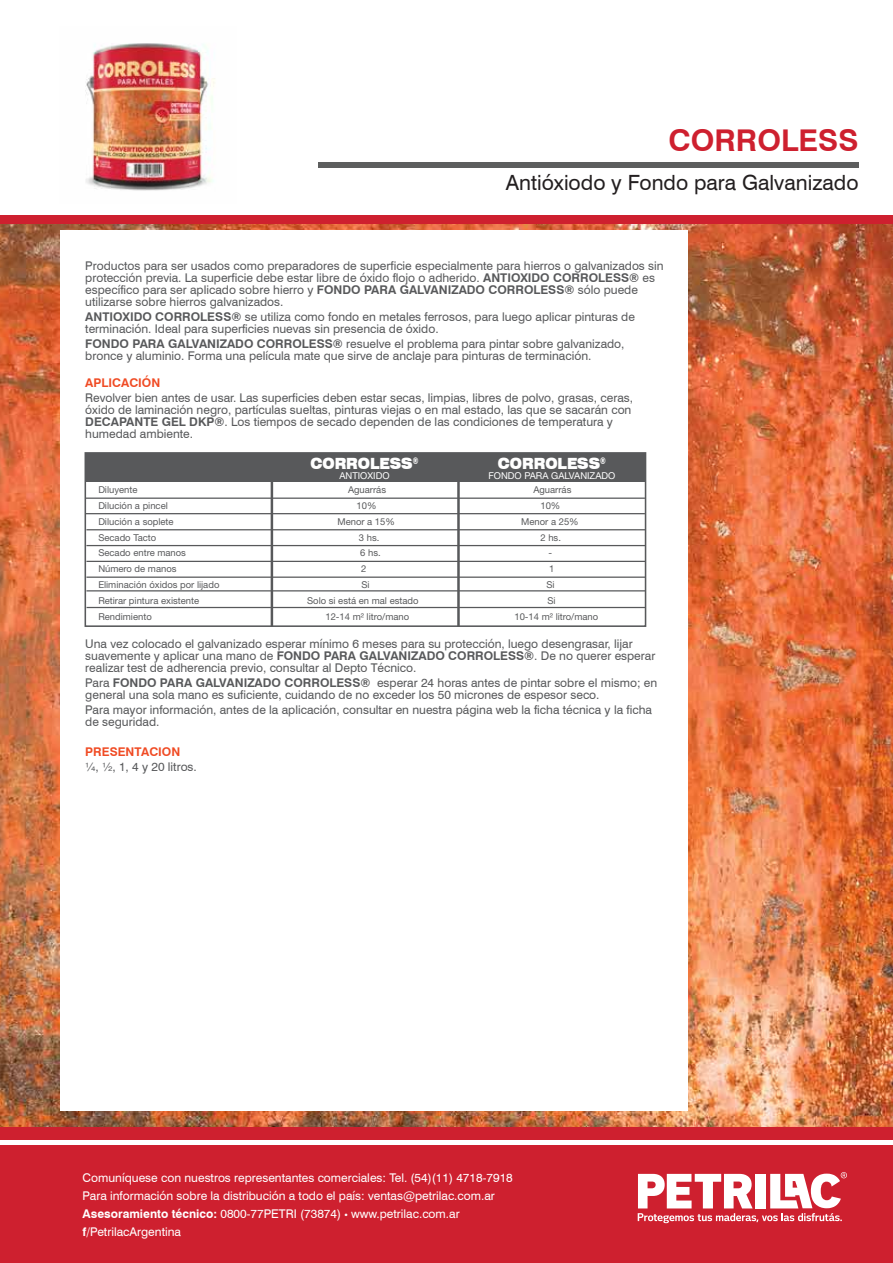
<style>
.page{position:relative;width:893px;height:1263px;background:#fff}
.page>*{position:absolute;margin:0;border:0;box-sizing:border-box;transform-origin:0 0}
.t1{font:700 30px "Swiss 721 BT";color:#ce202f}
.t2{font:21px "Swiss 721 BT";color:#231f20}
.t3{font:900 expanded 15.45px "Swiss 721 BT";color:#fff;scale:.75 1}
.t4{font:12px/12px "Swiss 721 BT";color:#58595b}
.t5{font:12px/18px "Swiss 721 BT";color:#fff}
.t6{font:700 12px "Swiss 721 BT";color:#f04b24}
.t7{font:9.45px "Helvetica Neue LT Std";color:#58595b}
.t8{font:9.45px "Helvetica Neue LT Std";color:#fff}
.s1{font-weight:700}
.s2{font-family:"Myriad Pro"}
</style>
<div class="page">
<img style="left:0;top:224px;width:892px;height:903px">
<div style="left:60px;top:231px;width:628px;height:880px;background:#fff"></div>
<div style="left:0;top:1127px;width:892px;height:136px;background:#ce202f"></div>
<div style="left:0;top:1139px;width:893px;height:5px;background:#fff"></div>
<div style="left:0;top:216px;width:893px;height:8px;background:#ce202f"></div>
<img style="left:85px;top:43px;width:130px;height:148px">
<svg style="left:638px;top:1172px;width:209px;height:51px"></svg>
<div style="left:318px;top:163px;width:541px;height:5px;background:#5d5e5e"></div>
<div style="left:85px;top:453px;width:560px;height:28px;background:#58595b"></div>
<div style="left:85px;top:452px;width:561px;height:175px;border:2px solid #58595b"></div>
<hr style="left:86px;top:497px;width:559px;height:2px;background:#58595b">
<hr style="left:86px;top:529px;width:559px;height:1px;background:#58595b">
<hr style="left:86px;top:513px;width:559px;height:1px;background:#58595b">
<hr style="left:86px;top:545px;width:559px;height:1px;background:#58595b">
<hr style="left:86px;top:561px;width:559px;height:1px;background:#58595b">
<hr style="left:86px;top:576px;width:559px;height:2px;background:#58595b">
<hr style="left:86px;top:590px;width:559px;height:1px;background:#58595b">
<hr style="left:87px;top:607px;width:558px;height:1px;background:#58595b">
<div style="left:271px;top:480px;width:2px;height:147px;background:#fff;border:2px solid #58595b"></div>
<div style="left:457px;top:480px;width:3px;height:147px;background:#fff;border:2px solid #58595b"></div>
<h1 class="t1" style="left:668px;top:122px;width:192px">CORROLESS</h1>
<h2 class="t2" style="left:506px;top:170px;width:354px">Antióxiodo y Fondo para Galvanizado</h2>
<p class="t4" style="left:85px;top:260px;width:580px">Productos para ser usados como preparadores de superficie especialmente para hierros o galvanizados sin protección previa. La superficie debe estar libre de óxido flojo o adherido. <span class="s1">ANTIOXIDO CORROLESS®</span> es específico para ser aplicado sobre hierro y <span class="s1">FONDO PARA GALVANIZADO CORROLESS®</span> sólo puede utilizarse sobre hierros galvanizados.</p>
<p class="t4" style="left:85px;top:311px;width:551px"><span class="s1">ANTIOXIDO CORROLESS®</span> se utiliza como fondo en metales ferrosos, para luego aplicar pinturas de terminación. Ideal para superficies nuevas sin presencia de óxido.</p>
<p class="t4" style="left:85px;top:338px;width:541px"><span class="s1">FONDO PARA GALVANIZADO CORROLESS®</span> resuelve el problema para pintar sobre galvanizado, bronce y aluminio. Forma una película mate que sirve de anclaje para pinturas de terminación.</p>
<p class="t6" style="left:85px;top:375px;width:77px">APLICACIÓN</p>
<p class="t4" style="left:85px;top:392px;width:549px">Revolver bien antes de usar. Las superficies deben estar secas, limpias, libres de polvo, grasas, ceras, óxido de laminación negro, partículas sueltas, pinturas viejas o en mal estado, las que se sacarán con <span class="s1">DECAPANTE GEL DKP®</span>. Los tiempos de secado dependen de las condiciones de temperatura y humedad ambiente.</p>
<p class="t3" style="left:310px;top:454px;width:145px">CORROLESS<sup>®</sup></p>
<p class="t3" style="left:498px;top:454px;width:145px">CORROLESS<sup>®</sup></p>
<p class="t8" style="left:339px;top:469px;width:52px">ANTIOXIDO</p>
<p class="t8" style="left:488px;top:469px;width:128px">FONDO PARA GALVANIZADO</p>
<p class="t7" style="left:98px;top:484px;width:41px">Diluyente</p>
<p class="t7" style="left:348px;top:484px;width:40px">Aguarrás</p>
<p class="t7" style="left:533px;top:484px;width:40px">Aguarrás</p>
<p class="t7" style="left:98px;top:500px;width:71px">Dilución a pincel</p>
<p class="t7" style="left:357px;top:500px;width:21px">10%</p>
<p class="t7" style="left:540px;top:500px;width:21px">10%</p>
<p class="t7" style="left:98px;top:516px;width:77px">Dilución a soplete</p>
<p class="t7" style="left:337px;top:516px;width:59px">Menor a 15%</p>
<p class="t7" style="left:521px;top:516px;width:59px">Menor a 25%</p>
<p class="t7" style="left:98px;top:532px;width:60px">Secado Tacto</p>
<p class="t7" style="left:359px;top:532px;width:22px">3 hs.</p>
<p class="t7" style="left:540px;top:532px;width:22px">2 hs.</p>
<p class="t7" style="left:98px;top:547px;width:89px">Secado entre manos</p>
<p class="t7" style="left:360px;top:547px;width:22px">6 hs.</p>
<p class="t7" style="left:548px;top:547px;width:5px">-</p>
<p class="t7" style="left:98px;top:563px;width:80px">Número de manos</p>
<p class="t7" style="left:361px;top:563px;width:7px">2</p>
<p class="t7" style="left:549px;top:563px;width:7px">1</p>
<p class="t7" style="left:98px;top:579px;width:123px">Eliminación óxidos por lijado</p>
<p class="t7" style="left:361px;top:579px;width:10px">Si</p>
<p class="t7" style="left:546px;top:579px;width:10px">Si</p>
<p class="t7" style="left:98px;top:595px;width:102px">Retirar pintura existente</p>
<p class="t7" style="left:307px;top:595px;width:113px">Solo si está en mal estado</p>
<p class="t7" style="left:547px;top:595px;width:10px">Si</p>
<p class="t7" style="left:98px;top:610px;width:55px">Rendimiento</p>
<p class="t7" style="left:325px;top:610px;width:85px">12-14 m² litro/mano</p>
<p class="t7" style="left:514px;top:610px;width:85px">10-14 m² litro/mano</p>
<p class="t4" style="left:85px;top:638px;width:572px">Una vez colocado el galvanizado esperar mínimo 6 meses para su protección, luego desengrasar, lijar suavemente y aplicar una mano de <span class="s1">FONDO PARA GALVANIZADO CORROLESS®</span>. De no querer esperar realizar test de adherencia previo, consultar al Depto Técnico.</p>
<p class="t4" style="left:85px;top:677px;width:573px">Para <span class="s1">FONDO PARA GALVANIZADO CORROLESS®</span> esperar 24 horas antes de pintar sobre el mismo; en general una sola mano es suficiente, cuidando de no exceder los 50 micrones de espesor seco.</p>
<p class="t4" style="left:85px;top:704px;width:568px">Para mayor información, antes de la aplicación, consultar en nuestra página web la ficha técnica y la ficha de seguridad.</p>
<p class="t6" style="left:85px;top:744px;width:97px">PRESENTACION</p>
<p class="t4" style="left:85px;top:761px;width:113px">¼, ½, 1, 4 y 20 litros.</p>
<p class="t5" style="left:83px;top:1169px;width:432px">Comuníquese con nuestros representantes comerciales: Tel. (54)(11) 4718-7918<br>Para información sobre la distribución a todo el país: ventas@petrilac.com.ar <span class="s1">Asesoramiento técnico:</span> 0800-77PETRI (73874) <span class="s2">•</span> www.petrilac.com.ar <span class="s1">f</span>/PetrilacArgentina</p>
</div>
